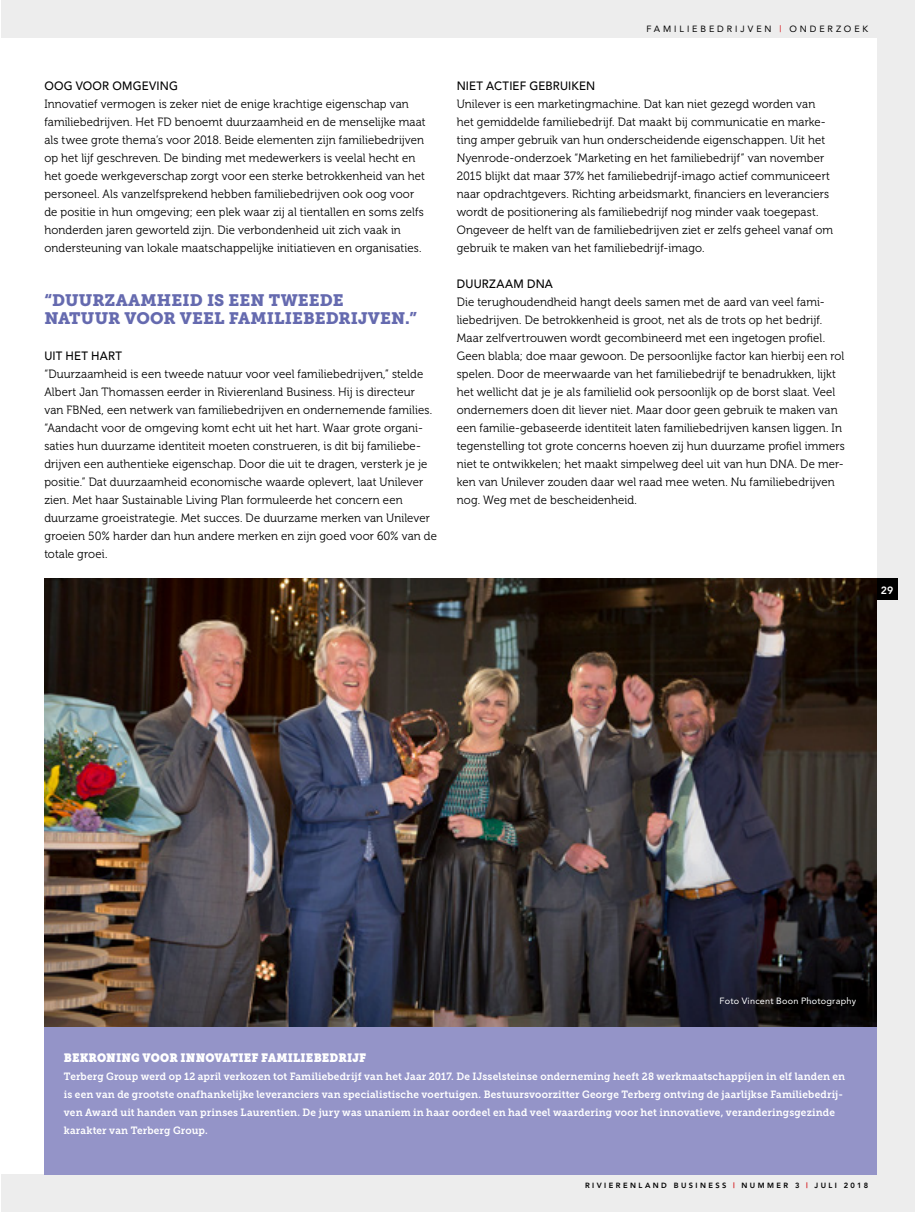
<style>
.page{position:relative;width:915px;height:1212px;background:#fff}
.page>*{position:absolute;margin:0;border:0;box-sizing:border-box;transform-origin:0 0}
.t1{font:16.5px/18px "Museo Slab 900";letter-spacing:.01em;color:#656aaf}
.t2{font:12px/18px "Museo 300";letter-spacing:.01em;color:#000;scale:.95 1}
.t3{font:500 12px "Avenir";letter-spacing:.02em;color:#000;scale:.95 1}
.t4{font:12px "Museo Slab";letter-spacing:.01em;color:#fff;scale:.93 1}
.t5{font:10.5px/18px "Museo Slab 700";letter-spacing:.015em;color:#fff;scale:.95 1}
.t6{font:800 10.5px "Avenir";color:#fff}
.t7{font:9px "Avenir";letter-spacing:.325em;color:#000}
.t8{font:9px "Avenir";letter-spacing:.025em;color:#fff}
.t9{font:800 7.5px "Avenir";letter-spacing:.325em;color:#000}
.s1{color:#d40f14}
</style>
<div class="page">
<div style="left:1px;top:0;width:913px;height:1212px;background:#ededed"></div>
<div style="left:876px;top:578px;width:21px;height:22px;background:#000"></div>
<div style="left:0;top:38px;width:876px;height:1136px;background:#fff"></div>
<div style="left:44px;top:1018px;width:832px;height:157px;background:#9494c8"></div>
<img style="left:44px;top:578px;width:832px;height:448px">
<p class="t3" style="left:44px;top:79px;width:142px">OOG VOOR OMGEVING</p>
<p class="t2" style="left:44px;top:95px;width:403px">Innovatief vermogen is zeker niet de enige krachtige eigenschap van familiebedrijven. Het FD benoemt duurzaamheid en de menselijke maat als twee grote thema’s voor 2018. Beide elementen zijn familiebedrijven op het lijf geschreven. De binding met medewerkers is veelal hecht en het goede werkgeverschap zorgt voor een sterke betrokkenheid van het personeel. Als vanzelfsprekend hebben familiebedrijven ook oog voor de positie in hun omgeving; een plek waar zij al tientallen en soms zelfs honderden jaren geworteld zijn. Die verbondenheid uit zich vaak in ondersteuning van lokale maatschappelijke initiatieven en organisaties.</p>
<h1 class="t1" style="left:44px;top:291px;width:374px">“DUURZAAMHEID IS EEN TWEEDE<br>NATUUR VOOR VEEL FAMILIEBEDRIJVEN.”</h1>
<p class="t3" style="left:44px;top:349px;width:83px">UIT HET HART</p>
<p class="t2" style="left:44px;top:365px;width:414px">“Duurzaamheid is een tweede natuur voor veel familiebedrijven,” stelde Albert Jan Thomassen eerder in Rivierenland Business. Hij is directeur<br>van FBNed, een netwerk van familiebedrijven en ondernemende families. “Aandacht voor de omgeving komt echt uit het hart. Waar grote organi&shy;saties hun duurzame identiteit moeten construeren, is dit bij familiebe&shy;drijven een authentieke eigenschap. Door die uit te dragen, versterk je je positie.” Dat duurzaamheid economische waarde oplevert, laat Unilever zien. Met haar Sustainable Living Plan formuleerde het concern een duurzame groeistrategie. Met succes. De duurzame merken van Unilever groeien 50% harder dan hun andere merken en zijn goed voor 60% van de totale groei.</p>
<p class="t7" style="left:646px;top:24px;width:223px">FAMILIEBEDRIJVEN <span class="s1">|</span> ONDERZOEK</p>
<p class="t3" style="left:456px;top:79px;width:147px">NIET ACTIEF GEBRUIKEN</p>
<p class="t2" style="left:456px;top:95px;width:397px">Unilever is een marketingmachine. Dat kan niet gezegd worden van het gemiddelde familiebedrijf. Dat maakt bij communicatie en marke&shy;ting amper gebruik van hun onderscheidende eigenschappen. Uit het Nyenrode-onderzoek “Marketing en het familiebedrijf” van november 2015 blijkt dat maar 37% het familiebedrijf-imago actief communiceert naar opdrachtgevers. Richting arbeidsmarkt, financiers en leveranciers wordt de positionering als familiebedrijf nog minder vaak toegepast.<br>Ongeveer de helft van de familiebedrijven ziet er zelfs geheel vanaf om gebruik te maken van het familiebedrijf-imago.</p>
<p class="t3" style="left:456px;top:277px;width:103px">DUURZAAM DNA</p>
<p class="t2" style="left:456px;top:293px;width:410px">Die terughoudendheid hangt deels samen met de aard van veel fami&shy;liebedrijven. De betrokkenheid is groot, net als de trots op het bedrijf.<br>Maar zelfvertrouwen wordt gecombineerd met een ingetogen profiel.<br>Geen blabla; doe maar gewoon. De persoonlijke factor kan hierbij een rol spelen. Door de meerwaarde van het familiebedrijf te benadrukken, lijkt het wellicht dat je je als familielid ook persoonlijk op de borst slaat. Veel ondernemers doen dit liever niet. Maar door geen gebruik te maken van een familie-gebaseerde identiteit laten familiebedrijven kansen liggen. In tegenstelling tot grote concerns hoeven zij hun duurzame profiel immers niet te ontwikkelen; het maakt simpelweg deel uit van hun DNA. De mer&shy;ken van Unilever zouden daar wel raad mee weten. Nu familiebedrijven nog. Weg met de bescheidenheid.</p>
<p class="t6" style="left:880px;top:584px;width:14px">29</p>
<p class="t8" style="left:719px;top:995px;width:138px">Foto Vincent Boon Photography</p>
<p class="t4" style="left:64px;top:1051px;width:326px">BEKRONING VOOR INNOVATIEF FAMILIEBEDRIJF</p>
<p class="t5" style="left:64px;top:1067px;width:823px">Terberg Group werd op 12 april verkozen tot Familiebedrijf van het Jaar 2017. De IJsselsteinse onderneming heeft 28 werkmaatschappijen in elf landen en is een van de grootste onafhankelijke leveranciers van specialistische voertuigen. Bestuursvoorzitter George Terberg ontving de jaarlijkse Familiebedrij&shy;ven Award uit handen van prinses Laurentien. De jury was unaniem in haar oordeel en had veel waardering voor het innovatieve, veranderingsgezinde karakter van Terberg Group.</p>
<p class="t9" style="left:585px;top:1181px;width:284px">RIVIERENLAND BUSINESS <span class="s1">|</span> NUMMER 3 <span class="s1">|</span> JULI 2018</p>
</div>
